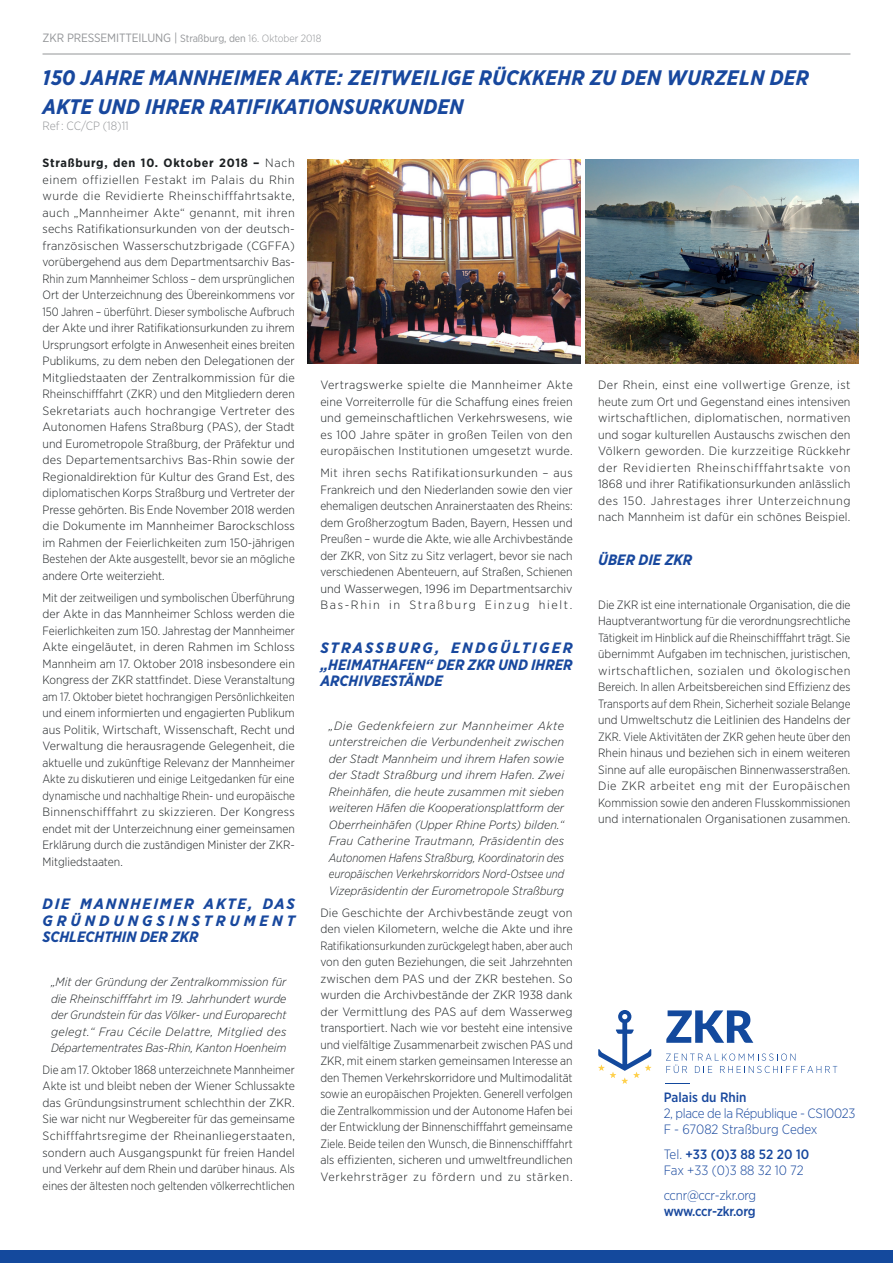
<style>
.page{position:relative;width:893px;height:1263px;background:#fff}
.page>*{position:absolute;margin:0;border:0;box-sizing:border-box;transform-origin:0 0}
.t1{font:italic 700 21px/28.5px "Gotham Narrow";letter-spacing:.01em;color:#18489e}
.t2{font:italic 700 15px/16.5px "Gotham Narrow";color:#18489e;text-align:justify;scale:1.05 1}
.t3{font:italic 700 15px "Gotham Narrow";color:#18489e}
.t4{font:300 13.5px/16.2px "Gotham Narrow";letter-spacing:-.025em;color:#18489e}
.t5{font:300 13.5px/16.2px "Gotham Narrow";color:#18489e}
.t6{font:500 13.5px "Gotham Narrow";letter-spacing:-.01em;color:#18489e}
.t7{font:300 12px/16.5px "Gotham Narrow";letter-spacing:.005em;color:#1d2123;text-align:justify;scale:1.05 1}
.t8{font:300 12px/16.5px "Gotham Narrow";letter-spacing:.005em;color:#1d2123;text-align:justify}
.t9{font:italic 300 12px/16.5px "Gotham Narrow";color:#1d2123;text-align:justify;scale:1.05 1}
.t10{font:italic 300 12px/16.5px "Gotham Narrow";color:#1d2123;text-align:justify}
.t11{font:12px "Gotham Narrow";letter-spacing:-.01em;color:#939598}
.t12{font:300 12px "Gotham Narrow";color:#939598}
.s1{font-size:10.5px}
.s2{font-weight:300;font-size:10.5px}
.s3{font-weight:700}
.s4{font-weight:500}
</style>
<div class="page">
<hr style="left:43px;top:54px;width:807px;height:1px;background:#939598">
<div style="left:0;top:1250px;width:893px;height:13px;background:#14499d"></div>
<img style="left:308px;top:159px;width:272px;height:205px">
<img style="left:585px;top:159px;width:273px;height:205px">
<svg style="left:598px;top:1010px;width:53px;height:74px"></svg>
<svg style="left:666px;top:1010px;width:87px;height:33px"></svg>
<svg style="left:666px;top:1053px;width:171px;height:20px"></svg>
<svg style="left:665px;top:1083px;width:25px;height:1px"></svg>
<p class="t11" style="left:43px;top:30px;width:280px">ZKR PRESSEMITTEILUNG | <span class="s1">Straßburg, den</span> <span class="s2">16. Oktober 2018</span></p>
<h1 class="t1" style="left:43px;top:63px;width:768px">150 JAHRE MANNHEIMER AKTE: ZEITWEILIGE RÜCKKEHR ZU DEN WURZELN DER<br>AKTE UND IHRER RATIFIKATIONSURKUNDEN</h1>
<p class="t12" style="left:43px;top:119px;width:88px">Ref : CC/CP (18)11</p>
<p class="t7" style="left:43px;top:154px;width:242px"><span class="s3">Straßburg, den 10. Oktober 2018 –</span> Nach einem offiziellen Festakt im Palais du Rhin wurde die Revidierte Rheinschifffahrtsakte, auch „Mannheimer Akte“ genannt, mit ihren sechs Ratifikationsurkunden von der deutsch&shy;französischen Wasserschutzbrigade (CGFFA) vorübergehend aus dem Departmentsarchiv Bas-Rhin zum Mannheimer Schloss – dem ursprünglichen Ort der Unterzeichnung des Übereinkommens vor 150 Jahren – überführt. Dieser symbolische Aufbruch der Akte und ihrer Ratifikationsurkunden zu ihrem Ursprungsort erfolgte in Anwesenheit eines breiten Publikums, zu dem neben den Delegationen der Mitgliedstaaten der Zentralkommission für die Rheinschifffahrt (ZKR) und den Mitgliedern deren Sekretariats auch hochrangige Vertreter des Autonomen Hafens Straßburg (PAS), der Stadt und Eurometropole Straßburg, der Präfektur und des Departementsarchivs Bas-Rhin sowie der Regionaldirektion für Kultur des Grand Est, des diplomatischen Korps Straßburg und Vertreter der Presse gehörten. Bis Ende November 2018 werden die Dokumente im Mannheimer Barockschloss im Rahmen der Feierlichkeiten zum 150-jährigen Bestehen der Akte ausgestellt, bevor sie an mögliche andere Orte weiterzieht.</p>
<p class="t8" style="left:43px;top:589px;width:254px">Mit der zeitweiligen und symbolischen Überführung der Akte in das Mannheimer Schloss werden die Feierlichkeiten zum 150. Jahrestag der Mannheimer Akte eingeläutet, in deren Rahmen im Schloss Mannheim am 17. Oktober 2018 insbesondere ein Kongress der ZKR stattfindet. Diese Veranstaltung am 17. Oktober bietet hochrangigen Persönlichkeiten und einem informierten und engagierten Publikum aus Politik, Wirtschaft, Wissenschaft, Recht und Verwaltung die herausragende Gelegenheit, die aktuelle und zukünftige Relevanz der Mannheimer Akte zu diskutieren und einige Leitgedanken für eine dynamische und nachhaltige Rhein- und europäische Binnenschifffahrt zu skizzieren. Der Kongress endet mit der Unterzeichnung einer gemeinsamen Erklärung durch die zuständigen Minister der ZKR-Mitgliedstaaten.</p>
<p class="t2" style="left:43px;top:896px;width:242px">DIE MANNHEIMER AKTE, DAS GRÜNDUNGSINSTRUMENT SCHLECHTHIN DER ZKR</p>
<p class="t10" style="left:51px;top:973px;width:237px">„Mit der Gründung der Zentralkommission für die Rheinschifffahrt im 19. Jahrhundert wurde der Grundstein für das Völker- und Europarecht gelegt.“ Frau Cécile Delattre, Mitglied des Départementrates Bas-Rhin, Kanton Hoenheim</p>
<p class="t8" style="left:43px;top:1061px;width:254px">Die am 17. Oktober 1868 unterzeichnete Mannheimer Akte ist und bleibt neben der Wiener Schlussakte das Gründungsinstrument schlechthin der ZKR.<br>Sie war nicht nur Wegbereiter für das gemeinsame Schifffahrtsregime der Rheinanliegerstaaten, sondern auch Ausgangspunkt für freien Handel und Verkehr auf dem Rhein und darüber hinaus. Als eines der ältesten noch geltenden völkerrechtlichen</p>
<p class="t7" style="left:320px;top:377px;width:242px">Vertragswerke spielte die Mannheimer Akte eine Vorreiterrolle für die Schaffung eines freien und gemeinschaftlichen Verkehrswesens, wie es 100 Jahre später in großen Teilen von den europäischen Institutionen umgesetzt wurde.</p>
<p class="t7" style="left:320px;top:464px;width:242px">Mit ihren sechs Ratifikationsurkunden – aus Frankreich und den Niederlanden sowie den vier ehemaligen deutschen Anrainerstaaten des Rheins: dem Großherzogtum Baden, Bayern, Hessen und Preußen – wurde die Akte, wie alle Archivbestände der ZKR, von Sitz zu Sitz verlagert, bevor sie nach verschiedenen Abenteuern, auf Straßen, Schienen und Wasserwegen, 1996 im Departmentsarchiv Bas-Rhin in Straßburg Einzug hielt.</p>
<p class="t2" style="left:320px;top:639px;width:242px">STRASSBURG, ENDGÜLTIGER „HEIMATHAFEN“ DER ZKR UND IHRER ARCHIVBESTÄNDE</p>
<p class="t9" style="left:329px;top:717px;width:226px">„Die Gedenkfeiern zur Mannheimer Akte unterstreichen die Verbundenheit zwischen der Stadt Mannheim und ihrem Hafen sowie der Stadt Straßburg und ihrem Hafen. Zwei Rheinhäfen, die heute zusammen mit sieben weiteren Häfen die Kooperationsplattform der Oberrheinhäfen (Upper Rhine Ports) bilden.“ Frau Catherine Trautmann, Präsidentin des Autonomen Hafens Straßburg, Koordinatorin des europäischen Verkehrskorridors Nord-Ostsee und Vizepräsidentin der Eurometropole Straßburg</p>
<p class="t7" style="left:320px;top:904px;width:242px">Die Geschichte der Archivbestände zeugt von den vielen Kilometern, welche die Akte und ihre Ratifikationsurkunden zurückgelegt haben, aber auch von den guten Beziehungen, die seit Jahrzehnten zwischen dem PAS und der ZKR bestehen. So wurden die Archivbestände der ZKR 1938 dank der Vermittlung des PAS auf dem Wasserweg transportiert. Nach wie vor besteht eine intensive und vielfältige Zusammenarbeit zwischen PAS und ZKR, mit einem starken gemeinsamen Interesse an den Themen Verkehrskorridore und Multimodalität sowie an europäischen Projekten. Generell verfolgen die Zentralkommission und der Autonome Hafen bei der Entwicklung der Binnenschifffahrt gemeinsame Ziele. Beide teilen den Wunsch, die Binnenschifffahrt als effizienten, sicheren und umweltfreundlichen Verkehrsträger zu fördern und zu stärken.</p>
<p class="t7" style="left:598px;top:377px;width:242px">Der Rhein, einst eine vollwertige Grenze, ist heute zum Ort und Gegenstand eines intensiven wirtschaftlichen, diplomatischen, normativen und sogar kulturellen Austauschs zwischen den Völkern geworden. Die kurzzeitige Rückkehr der Revidierten Rheinschifffahrtsakte von 1868 und ihrer Ratifikationsurkunden anlässlich des 150. Jahrestages ihrer Unterzeichnung nach Mannheim ist dafür ein schönes Beispiel.</p>
<p class="t3" style="left:598px;top:550px;width:96px">ÜBER DIE ZKR</p>
<p class="t8" style="left:598px;top:596px;width:254px">Die ZKR ist eine internationale Organisation, die die Hauptverantwortung für die verordnungsrechtliche Tätigkeit im Hinblick auf die Rheinschifffahrt trägt. Sie übernimmt Aufgaben im technischen, juristischen, wirtschaftlichen, sozialen und ökologischen Bereich. In allen Arbeitsbereichen sind Effizienz des Transports auf dem Rhein, Sicherheit soziale Belange und Umweltschutz die Leitlinien des Handelns der ZKR. Viele Aktivitäten der ZKR gehen heute über den Rhein hinaus und beziehen sich in einem weiteren Sinne auf alle europäischen Binnenwasserstraßen.<br>Die ZKR arbeitet eng mit der Europäischen Kommission sowie den anderen Flusskommissionen und internationalen Organisationen zusammen.</p>
<p class="t6" style="left:664px;top:1089px;width:84px">Palais du Rhin</p>
<p class="t4" style="left:664px;top:1105px;width:193px">2, place de la République - CS10023<br>F - 67082 Straßburg Cedex</p>
<p class="t5" style="left:664px;top:1146px;width:147px">Tel. <span class="s4">+33 (0)3 88 52 20 10<br></span>Fax +33 (0)3 88 32 10 72</p>
<p class="t4" style="left:664px;top:1187px;width:94px">ccnr@ccr-zkr.org</p>
<p class="t6" style="left:664px;top:1203px;width:93px">www.ccr-zkr.org</p>
</div>
